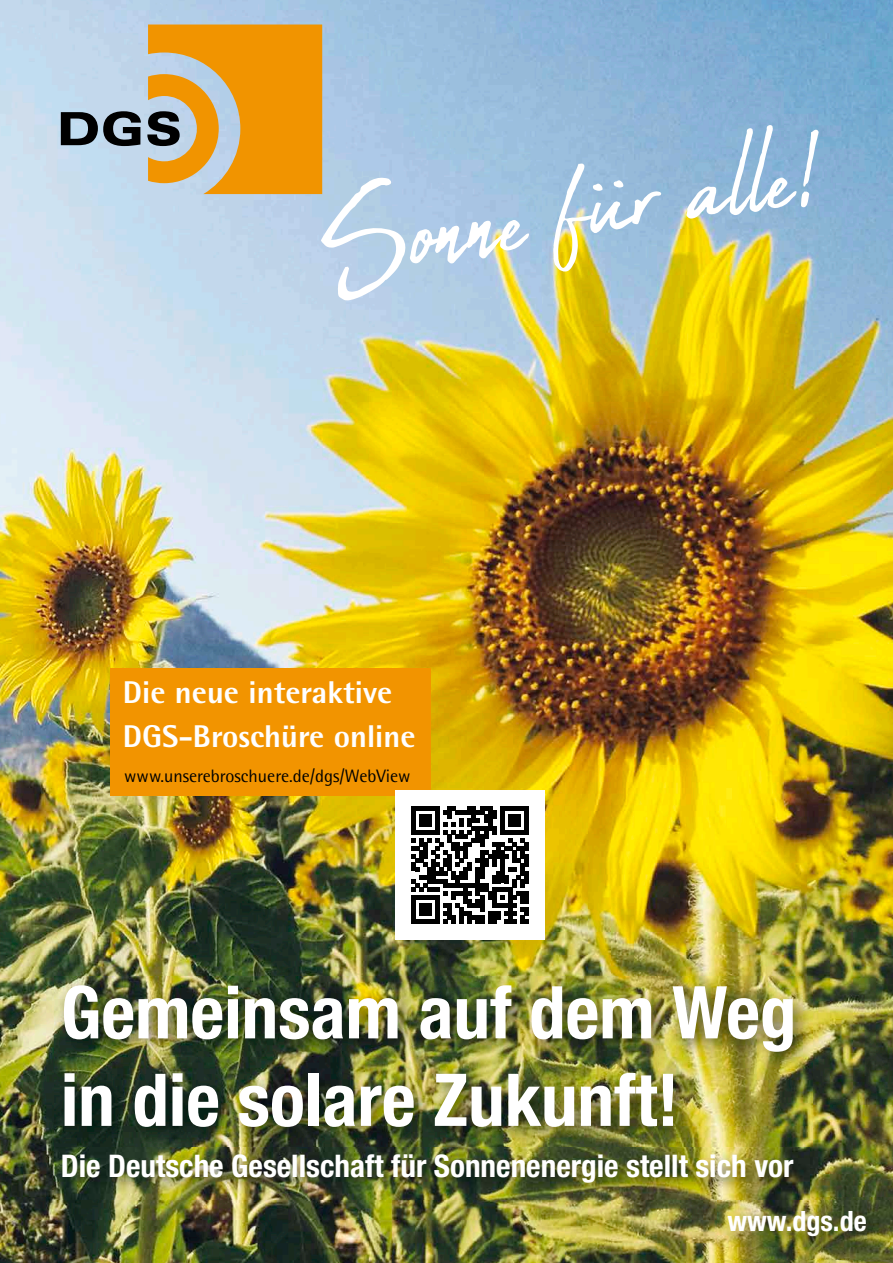
<style>
.page{position:relative;width:893px;height:1263px;background:#fff}
.page>*{position:absolute;margin:0;border:0;box-sizing:border-box;transform-origin:0 0}
.t1{font:150.45px "Abuget";color:#fff}
.t2{font:700 condensed 72.9px/87.4px "Helvetica Neue LT Std";color:#fff}
.t3{font:800 31.5px/43.5px "Rotis Semi Sans Std";color:#fff}
.t4{font:700 condensed 31.2px "Helvetica Neue LT Std";color:#fff}
.t5{font:700 condensed 28.05px "Helvetica Neue LT Std";color:#fff}
.t6{font:18px "Rotis Semi Sans Std";color:#000}
</style>
<div class="page">
<img style="left:0;top:0;width:893px;height:1263px">
<svg style="left:61px;top:111px;width:80px;height:35px;background:#545e67"></svg>
<svg style="left:147px;top:25px;width:175px;height:169px;background:#dda03c"></svg>
<img style="left:55px;top:976px;width:757px;height:170px">
<img style="left:54px;top:1147px;width:756px;height:53px">
<img style="left:718px;top:1201px;width:171px;height:59px">
<div style="left:110px;top:668px;width:320px;height:128px;background:#f29400"></div>
<div style="left:395px;top:790px;width:150px;height:150px;background:#fff"></div>
<svg style="left:411px;top:806px;width:117px;height:118px"></svg>
<h1 class="t1" style="left:309px;top:165px;width:514px;rotate:-9deg">Sonne für alle!</h1>
<p class="t3" style="left:123px;top:670px;width:294px">Die neue interaktive<br>DGS-Broschüre online</p>
<p class="t6" style="left:124px;top:765px;width:288px">www.unserebroschuere.de/dgs/WebView</p>
<h2 class="t2" style="left:61px;top:968px;width:737px">Gemeinsam auf dem Weg in die solare Zukunft!</h2>
<p class="t4" style="left:61px;top:1147px;width:734px">Die Deutsche Gesellschaft für Sonnenenergie stellt sich vor</p>
<p class="t5" style="left:727px;top:1204px;width:141px">www.dgs.de</p>
</div>
